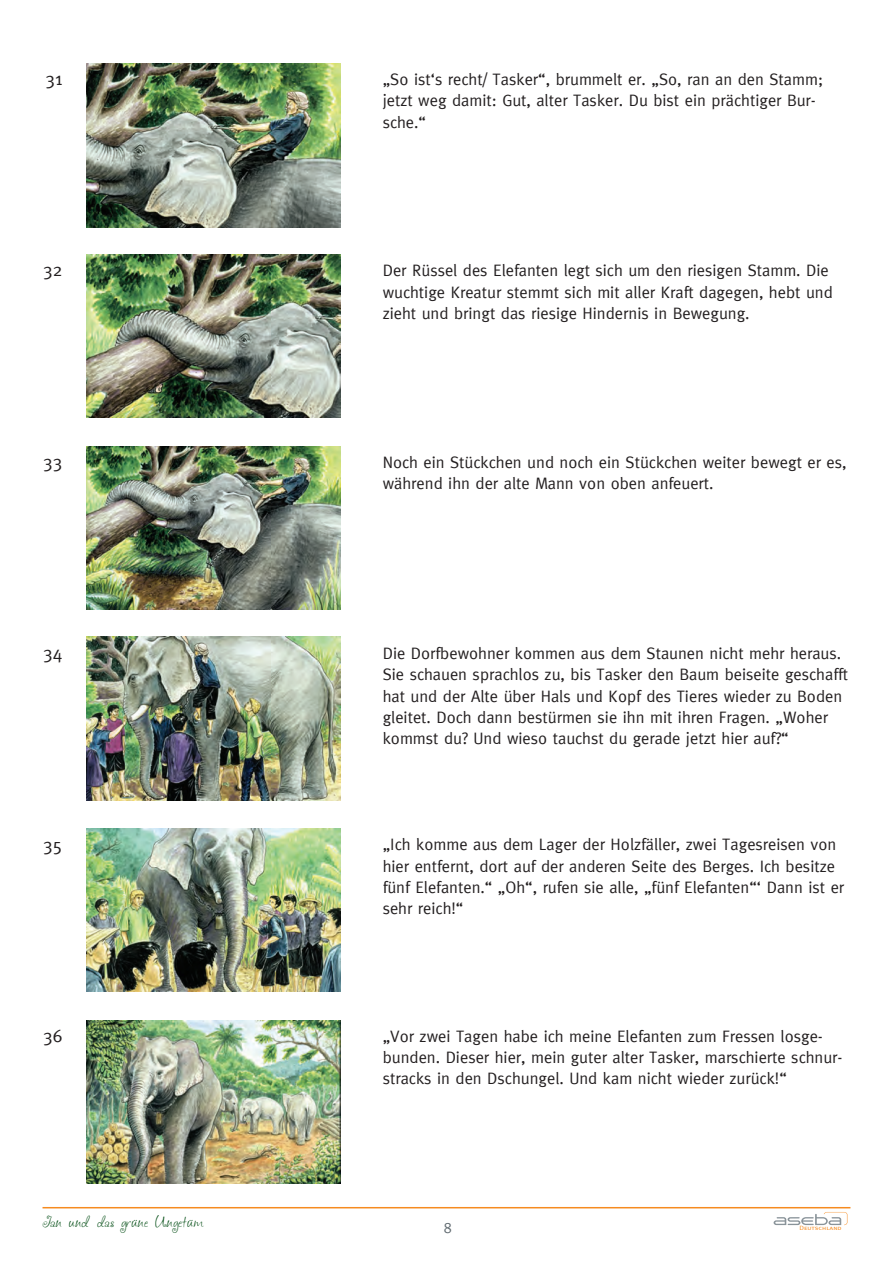
<style>
.page{position:relative;width:893px;height:1263px;background:#fff}
.page>*{position:absolute;margin:0;border:0;box-sizing:border-box;transform-origin:0 0}
.t1{font:18px "Meta";color:#231f20}
.t2{font:16.5px/21.3px "Meta";color:#231f20}
.t3{font:15px "Meta";color:#606a70}
.t4{font:12px "aka Frivolity";color:#004c13}
.t5{font:6.15px "Meta Caps";color:#f68b1f;scale:1.2 1}
</style>
<div class="page">
<svg style="left:774px;top:1212px;width:73px;height:13px"></svg>
<hr style="left:43px;top:1207px;width:807px;height:1px;background:#f68b1f">
<img style="left:87px;top:64px;width:253px;height:163px">
<img style="left:87px;top:254px;width:253px;height:163px">
<img style="left:87px;top:446px;width:253px;height:164px">
<img style="left:87px;top:637px;width:253px;height:163px">
<img style="left:87px;top:828px;width:253px;height:164px">
<img style="left:87px;top:1020px;width:253px;height:164px">
<p class="t1" style="left:45px;top:68px;width:18px">31</p>
<p class="t2" style="left:383px;top:68px;width:442px">„So ist‘s recht/ Tasker“, brummelt er. „So, ran an den Stamm; jetzt weg damit: Gut, alter Tasker. Du bist ein prächtiger Bur&shy;sche.“</p>
<p class="t1" style="left:43px;top:260px;width:21px">32</p>
<p class="t2" style="left:383px;top:260px;width:452px">Der Rüssel des Elefanten legt sich um den riesigen Stamm. Die wuchtige Kreatur stemmt sich mit aller Kraft dagegen, hebt und zieht und bringt das riesige Hindernis in Bewegung.</p>
<p class="t1" style="left:43px;top:451px;width:21px">33</p>
<p class="t2" style="left:383px;top:451px;width:465px">Noch ein Stückchen und noch ein Stückchen weiter bewegt er es, während ihn der alte Mann von oben anfeuert.</p>
<p class="t1" style="left:43px;top:642px;width:21px">34</p>
<p class="t2" style="left:383px;top:642px;width:467px">Die Dorfbewohner kommen aus dem Staunen nicht mehr heraus.<br>Sie schauen sprachlos zu, bis Tasker den Baum beiseite geschafft hat und der Alte über Hals und Kopf des Tieres wieder zu Boden gleitet. Doch dann bestürmen sie ihn mit ihren Fragen. „Woher kommst du? Und wieso tauchst du gerade jetzt hier auf?“</p>
<p class="t1" style="left:43px;top:834px;width:21px">35</p>
<p class="t2" style="left:383px;top:834px;width:463px">„Ich komme aus dem Lager der Holzfäller, zwei Tagesreisen von hier entfernt, dort auf der anderen Seite des Berges. Ich besitze fünf Elefanten.“ „Oh“, rufen sie alle, „fünf Elefanten“‘ Dann ist er sehr reich!“</p>
<p class="t1" style="left:43px;top:1025px;width:21px">36</p>
<p class="t2" style="left:383px;top:1025px;width:461px">„Vor zwei Tagen habe ich meine Elefanten zum Fressen losge&shy;bunden. Dieser hier, mein guter alter Tasker, marschierte schnur&shy;stracks in den Dschungel. Und kam nicht wieder zurück!“</p>
<p class="t4" style="left:43px;top:1216px;width:162px">Jan und das grüne Ungetüm</p>
<p class="t3" style="left:444px;top:1219px;width:10px">8</p>
<p class="t5" style="left:799px;top:1225px;width:37px">Deutschland</p>
</div>
